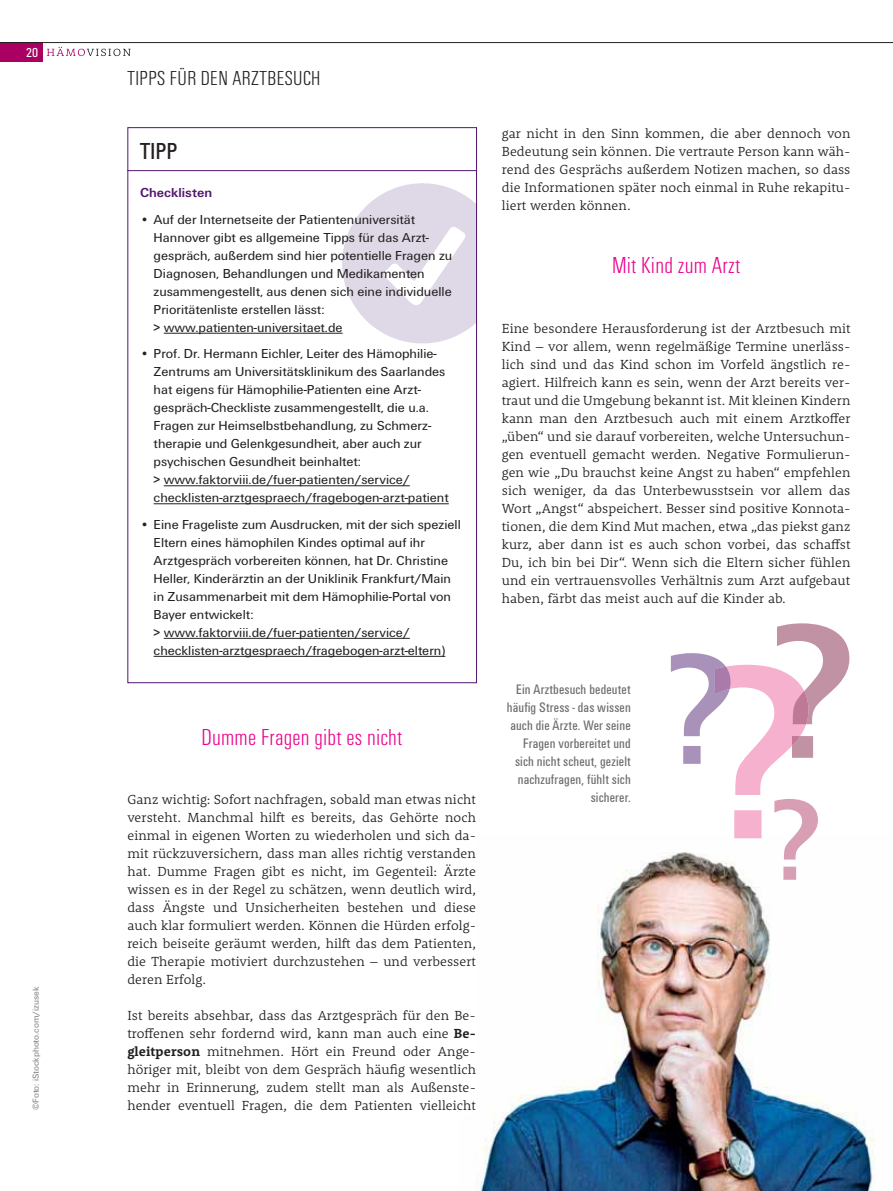
<style>
.page{position:relative;width:893px;height:1191px;background:#fff}
.page>*{position:absolute;margin:0;border:0;box-sizing:border-box;transform-origin:0 0}
.t1{font:300 condensed 24px "Unitus T";letter-spacing:.01em;color:#ec008c}
.t2{font:condensed 24px "Unitus T";color:#231f20}
.t3{font:300 condensed 21px "Unitus T";letter-spacing:.02em;color:#231f20}
.t4{font:condensed 14.25px/18px "Unitus T";letter-spacing:.01em;color:#6d6e70;text-align:right}
.t5{font:300 13.5px/18px "Rooney";letter-spacing:.005em;color:#231f20;text-align:justify}
.t6{font:13.5px/18px "Unitus T";color:#231f20}
.t7{font:700 13.5px "Unitus T";color:#53166d}
.t8{font:condensed 13.5px "Unitus T";color:#fff}
.t9{font:9px "Unitus T";color:#808285}
.s1{font-weight:700}
</style>
<div class="page">
<img style="left:342px;top:183px;width:133px;height:161px">
<hr style="left:164px;top:333px;width:179px;height:1px;background:#231f20">
<hr style="left:164px;top:485px;width:246px;height:1px;background:#231f20">
<hr style="left:154px;top:503px;width:295px;height:1px;background:#231f20">
<hr style="left:164px;top:638px;width:246px;height:1px;background:#231f20">
<hr style="left:154px;top:656px;width:291px;height:1px;background:#231f20">
<div style="left:0;top:43px;width:43px;height:19px;background:#ab0063"></div>
<svg style="left:47px;top:47px;width:84px;height:9px"></svg>
<hr style="left:0;top:42px;width:893px;height:1px;background:#231f20">
<hr style="left:127px;top:170px;width:349px;height:1px;background:#53166d">
<img style="left:476px;top:855px;width:399px;height:336px">
<svg style="left:671px;top:623px;width:178px;height:256px"></svg>
<p class="t8" style="left:26px;top:48px;width:14px">20</p>
<p class="t9" style="left:32px;top:1110px;width:125px;rotate:-90deg">©Foto: iStockphoto.com/izusek</p>
<h2 class="t3" style="left:128px;top:69px;width:194px">TIPPS FÜR DEN ARZTBESUCH</h2>
<h1 class="t2" style="left:140px;top:142px;width:39px">TIPP</h1>
<p class="t7" style="left:140px;top:188px;width:74px">Checklisten</p>
<p class="t6" style="left:154px;top:211px;width:300px;text-indent:-14px">• Auf der Internetseite der Patientenuniversität Hannover gibt es allgemeine Tipps für das Arzt&shy;gespräch, außerdem sind hier potentielle Fragen zu Diagnosen, Behandlungen und Medikamenten zusammengestellt, aus denen sich eine individuelle Prioritätenliste erstellen lässt:<br>&gt; www.patienten-universitaet.de</p>
<p class="t6" style="left:154px;top:346px;width:297px;text-indent:-14px">• Prof. Dr. Hermann Eichler, Leiter des Hämophilie-Zentrums am Universitätsklinikum des Saarlandes hat eigens für Hämophilie-Patienten eine Arzt&shy;gespräch-Checkliste zusammengestellt, die u.a.<br>Fragen zur Heimselbstbehandlung, zu Schmerz&shy;therapie und Gelenkgesundheit, aber auch zur psychischen Gesundheit beinhaltet:<br>&gt; www.faktorviii.de/fuer-patienten/service/ checklisten-arztgespraech/fragebogen-arzt-patient</p>
<p class="t6" style="left:154px;top:516px;width:309px;text-indent:-14px">• Eine Frageliste zum Ausdrucken, mit der sich speziell Eltern eines hämophilen Kindes optimal auf ihr Arztgespräch vorbereiten können, hat Dr. Christine Heller, Kinderärztin an der Uniklinik Frankfurt/Main in Zusammenarbeit mit dem Hämophilie-Portal von Bayer entwickelt:<br>&gt; www.faktorviii.de/fuer-patienten/service/ checklisten-arztgespraech/fragebogen-arzt-eltern)</p>
<h1 class="t1" style="left:201px;top:727px;width:202px">Dumme Fragen gibt es nicht</h1>
<p class="t5" style="left:127px;top:791px;width:350px">Ganz wichtig: Sofort nachfragen, sobald man etwas nicht versteht. Manchmal hilft es bereits, das Gehörte noch einmal in eigenen Worten zu wiederholen und sich da&shy;mit rückzuversichern, dass man alles richtig verstanden hat. Dumme Fragen gibt es nicht, im Gegenteil: Ärzte wissen es in der Regel zu schätzen, wenn deutlich wird, dass Ängste und Unsicherheiten bestehen und diese auch klar formuliert werden. Können die Hürden erfolg&shy;reich beiseite geräumt werden, hilft das dem Patienten, die Therapie motiviert durchzustehen – und verbessert deren Erfolg.</p>
<p class="t5" style="left:127px;top:1007px;width:350px">Ist bereits absehbar, dass das Arztgespräch für den Be&shy;troffenen sehr fordernd wird, kann man auch eine <span class="s1">Be&shy;gleitperson</span> mitnehmen. Hört ein Freund oder Ange&shy;höriger mit, bleibt von dem Gespräch häufig wesentlich mehr in Erinnerung, zudem stellt man als Außenste&shy;hender eventuell Fragen, die dem Patienten vielleicht</p>
<p class="t5" style="left:502px;top:125px;width:350px">gar nicht in den Sinn kommen, die aber dennoch von Bedeutung sein können. Die vertraute Person kann wäh&shy;rend des Gesprächs außerdem Notizen machen, so dass die Informationen später noch einmal in Ruhe rekapitu&shy;liert werden können.</p>
<h1 class="t1" style="left:612px;top:255px;width:130px">Mit Kind zum Arzt</h1>
<p class="t5" style="left:502px;top:321px;width:350px">Eine besondere Herausforderung ist der Arztbesuch mit Kind – vor allem, wenn regelmäßige Termine unerläss&shy;lich sind und das Kind schon im Vorfeld ängstlich re&shy;agiert. Hilfreich kann es sein, wenn der Arzt bereits ver&shy;traut und die Umgebung bekannt ist. Mit kleinen Kindern kann man den Arztbesuch auch mit einem Arztkoffer „üben“ und sie darauf vorbereiten, welche Untersuchun&shy;gen eventuell gemacht werden. Negative Formulierun&shy;gen wie „Du brauchst keine Angst zu haben“ empfehlen sich weniger, da das Unterbewusstsein vor allem das Wort „Angst“ abspeichert. Besser sind positive Konnota&shy;tionen, die dem Kind Mut machen, etwa „das piekst ganz kurz, aber dann ist es auch schon vorbei, das schaffst Du, ich bin bei Dir“. Wenn sich die Eltern sicher fühlen und ein vertrauensvolles Verhältnis zum Arzt aufgebaut haben, färbt das meist auch auf die Kinder ab.</p>
<p class="t4" style="left:507px;top:681px;width:125px">Ein Arztbesuch bedeutet häufig Stress - das wissen auch die Ärzte. Wer seine<br>Fragen vorbereitet und sich nicht scheut, gezielt nachzufragen, fühlt sich sicherer.</p>
</div>
